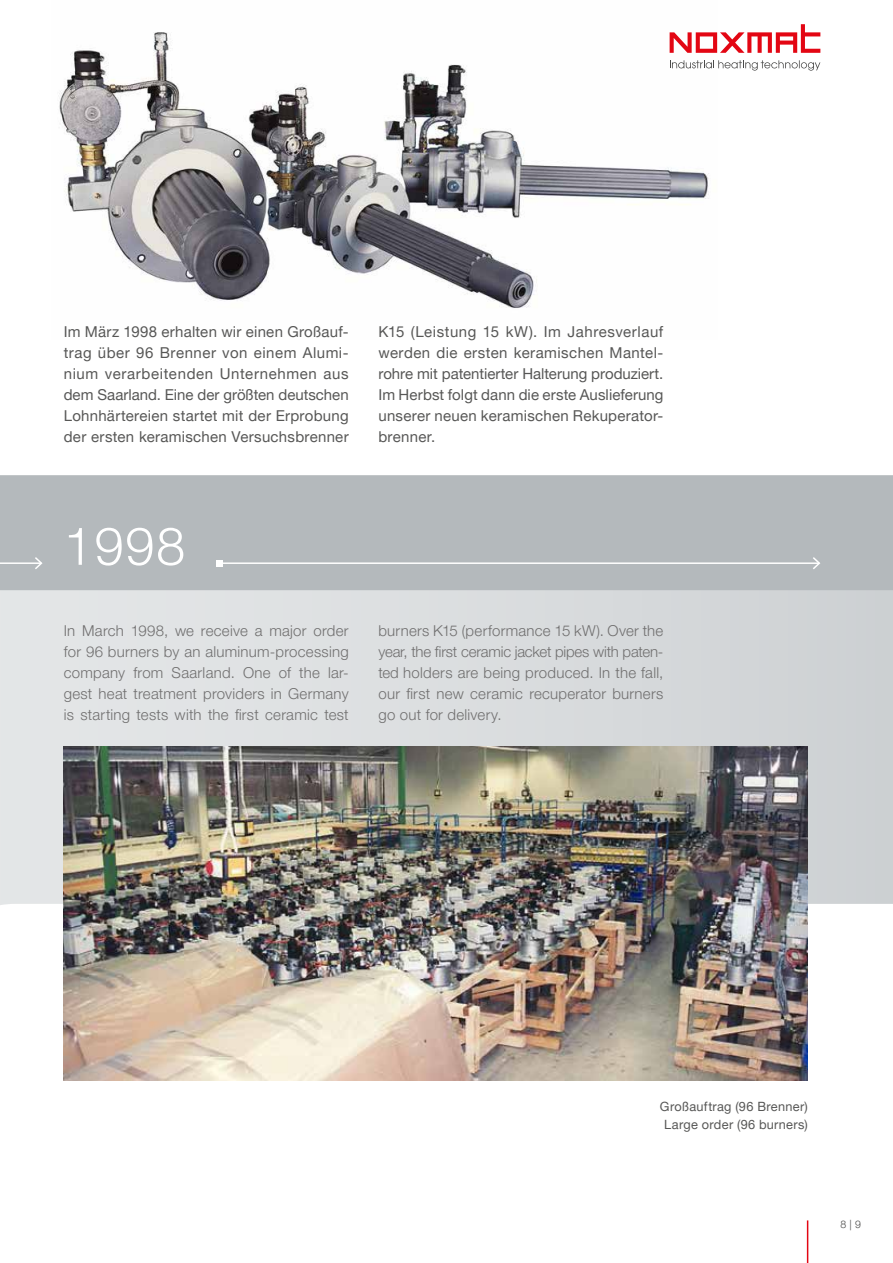
<style>
.page{position:relative;width:893px;height:1263px;background:#fff}
.page>*{position:absolute;margin:0;border:0;box-sizing:border-box;transform-origin:0 0}
.t1{font:300 52.5px "Helvetica Neue LT Pro";color:#fff}
.t2{font:15px/21px "Helvetica Neue LT Pro";letter-spacing:.02em;color:#575756;text-align:justify}
.t3{font:300 15px/21px "Helvetica Neue LT Pro";letter-spacing:.02em;color:#706f6f;text-align:justify}
.t4{font:12.75px/18px "Helvetica Neue LT Pro";letter-spacing:.025em;color:#575756;text-align:center}
.t5{font:300 10.5px "Helvetica Neue LT Pro";color:#4a4a49}
</style>
<div class="page">
<svg style="left:0;top:624px;width:893px;height:457px;fill:#dde0e2"></svg>
<img style="left:59px;top:32px;width:650px;height:276px">
<svg style="left:0;top:475px;width:893px;height:149px;background:#bcc1c4"></svg>
<img style="left:64px;top:746px;width:744px;height:335px">
<svg style="left:670px;top:60px;width:150px;height:11px"></svg>
<svg style="left:670px;top:24px;width:150px;height:29px"></svg>
<hr style="left:807px;top:1220px;width:1px;height:43px;background:#e30613">
<hr style="left:0;top:562px;width:41px;height:2px;background:#fff">
<svg style="left:33px;top:555px;width:11px;height:16px"></svg>
<hr style="left:220px;top:562px;width:599px;height:2px;background:#fff">
<svg style="left:217px;top:560px;width:6px;height:6px"></svg>
<svg style="left:811px;top:555px;width:10px;height:16px"></svg>
<p class="t2" style="left:64px;top:321px;width:286px">Im März 1998 erhalten wir einen Großauf&shy;trag über 96 Brenner von einem Alumi&shy;nium verarbeitenden Unternehmen aus dem Saarland. Eine der größten deutschen Lohnhärtereien startet mit der Erprobung der ersten keramischen Versuchsbrenner</p>
<p class="t2" style="left:378px;top:321px;width:286px">K15 (Leistung 15 kW). Im Jahresverlauf werden die ersten keramischen Mantel&shy;rohre mit patentierter Halterung produziert.<br>Im Herbst folgt dann die erste Auslieferung unserer neuen keramischen Rekuperator&shy;brenner.</p>
<h1 class="t1" style="left:64px;top:514px;width:123px">1998</h1>
<p class="t3" style="left:64px;top:620px;width:286px">In March 1998, we receive a major order for 96 burners by an aluminum-processing company from Saarland. One of the lar&shy;gest heat treatment providers in Germany is starting tests with the first ceramic test</p>
<p class="t3" style="left:378px;top:620px;width:286px">burners K15 (performance 15 kW). Over the year, the first ceramic jacket pipes with paten&shy;ted holders are being produced. In the fall, our first new ceramic recuperator burners go out for delivery.</p>
<p class="t4" style="left:660px;top:1097px;width:149px">Großauftrag (96 Brenner)<br>Large order (96 burners)</p>
<p class="t5" style="left:841px;top:1218px;width:22px">8 | 9</p>
</div>
